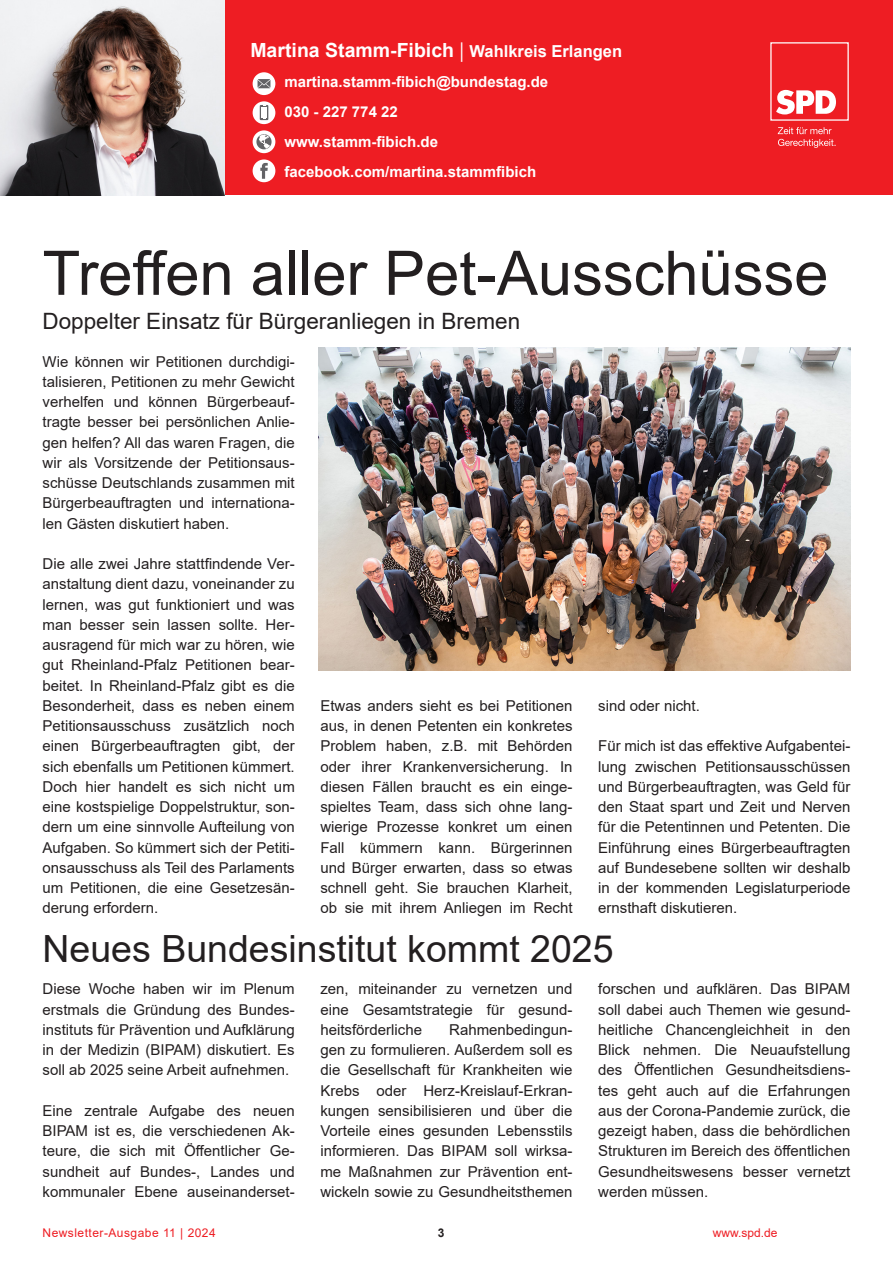
<style>
.page{position:relative;width:893px;height:1263px;background:#fff}
.page>*{position:absolute;margin:0;border:0;box-sizing:border-box;transform-origin:0 0}
.t1{font:61.5px "Arial";color:#231f20}
.t2{font:37.5px "Arial";color:#231f20}
.t3{font:22.5px "Arial";color:#231f20}
.t4{font:700 19.5px "Arial";color:#fff}
.t5{font:15px/20.2px "Arial";color:#231f20;text-align:justify}
.t6{font:700 15px/30px "Arial";color:#fff}
.t7{font:12px "Arial";letter-spacing:.04em;color:#ee1d23}
.t8{font:700 12px "Arial";color:#231f20}
.s1{font-family:"Myriad Pro";font-weight:400}
.s2{font-size:16.5px}
</style>
<div class="page">
<div style="left:172px;top:0;width:721px;height:195px;background:#ee1d23"></div>
<svg style="left:770px;top:42px;width:79px;height:79px"></svg>
<svg style="left:778px;top:127px;width:58px;height:21px"></svg>
<img style="left:0;top:0;width:225px;height:195px">
<div style="left:253px;top:159px;width:22px;height:23px;background:#fff;border-radius:50%"></div>
<svg style="left:260px;top:163px;width:8px;height:16px"></svg>
<div style="left:253px;top:130px;width:22px;height:23px;background:#fff;border-radius:50%"></div>
<svg style="left:256px;top:134px;width:16px;height:15px"></svg>
<svg style="left:253px;top:101px;width:22px;height:23px"></svg>
<svg style="left:260px;top:105px;width:8px;height:15px"></svg>
<div style="left:261px;top:107px;width:6px;height:10px;background:#fff"></div>
<div style="left:253px;top:72px;width:22px;height:23px;background:#fff;border-radius:50%"></div>
<svg style="left:258px;top:79px;width:12px;height:9px"></svg>
<img style="left:319px;top:348px;width:531px;height:322px">
<h3 class="t4" style="left:250px;top:37px;width:373px">Martina Stamm-Fibich <span class="s1">|</span> <span class="s2">Wahlkreis Erlangen</span></h3>
<p class="t6" style="left:284px;top:67px;width:265px">martina.stamm-fibich@bundestag.de<br>030 - 227 774 22 www.stamm-fibich.de facebook.com/martina.stammfibich</p>
<p class="t1" style="left:43px;top:231px;width:787px">Treffen aller Pet-Ausschüsse</p>
<p class="t3" style="left:43px;top:305px;width:479px">Doppelter Einsatz für Bürgeranliegen in Bremen</p>
<p class="t5" style="left:43px;top:351px;width:254px">Wie können wir Petitionen durchdigi&shy;talisieren, Petitionen zu mehr Gewicht verhelfen und können Bürgerbeauf&shy;tragte besser bei persönlichen Anlie&shy;gen helfen? All das waren Fragen, die wir als Vorsitzende der Petitionsaus&shy;schüsse Deutschlands zusammen mit Bürgerbeauftragten und internationa&shy;len Gästen diskutiert haben.</p>
<p class="t5" style="left:43px;top:554px;width:254px">Die alle zwei Jahre stattfindende Ver&shy;anstaltung dient dazu, voneinander zu lernen, was gut funktioniert und was man besser sein lassen sollte. Her&shy;ausragend für mich war zu hören, wie gut Rheinland-Pfalz Petitionen bear&shy;beitet. In Rheinland-Pfalz gibt es die Besonderheit, dass es neben einem Petitionsausschuss zusätzlich noch einen Bürgerbeauftragten gibt, der sich ebenfalls um Petitionen kümmert.<br>Doch hier handelt es sich nicht um eine kostspielige Doppelstruktur, son&shy;dern um eine sinnvolle Aufteilung von Aufgaben. So kümmert sich der Petiti&shy;onsausschuss als Teil des Parlaments um Petitionen, die eine Gesetzesän&shy;derung erfordern.</p>
<p class="t5" style="left:320px;top:695px;width:254px">Etwas anders sieht es bei Petitionen aus, in denen Petenten ein konkretes Problem haben, z.B. mit Behörden oder ihrer Krankenversicherung. In diesen Fällen braucht es ein einge&shy;spieltes Team, dass sich ohne lang&shy;wierige Prozesse konkret um einen Fall kümmern kann. Bürgerinnen und Bürger erwarten, dass so etwas schnell geht. Sie brauchen Klarheit, ob sie mit ihrem Anliegen im Recht</p>
<p class="t5" style="left:598px;top:695px;width:103px">sind oder nicht.</p>
<p class="t5" style="left:598px;top:736px;width:254px">Für mich ist das effektive Aufgabentei&shy;lung zwischen Petitionsausschüssen und Bürgerbeauftragten, was Geld für den Staat spart und Zeit und Nerven für die Petentinnen und Petenten. Die Einführung eines Bürgerbeauftragten auf Bundesebene sollten wir deshalb in der kommenden Legislaturperiode ernsthaft diskutieren.</p>
<p class="t2" style="left:43px;top:923px;width:573px">Neues Bundesinstitut kommt 2025</p>
<p class="t5" style="left:43px;top:979px;width:254px">Diese Woche haben wir im Plenum erstmals die Gründung des Bundes&shy;instituts für Prävention und Aufklärung in der Medizin (BIPAM) diskutiert. Es soll ab 2025 seine Arbeit aufnehmen.</p>
<p class="t5" style="left:43px;top:1100px;width:254px">Eine zentrale Aufgabe des neuen BIPAM ist es, die verschiedenen Ak&shy;teure, die sich mit Öffentlicher Ge&shy;sundheit auf Bundes-, Landes und kommunaler Ebene auseinanderset-</p>
<p class="t5" style="left:320px;top:979px;width:254px">zen, miteinander zu vernetzen und eine Gesamtstrategie für gesund&shy;heitsförderliche</p>
<p class="t5" style="left:320px;top:1019px;width:254px;text-indent:129px">Rahmenbedingun&shy;gen zu formulieren. Außerdem soll es die Gesellschaft für Krankheiten wie Krebs oder Herz-Kreislauf-Erkran&shy;kungen sensibilisieren und über die Vorteile eines gesunden Lebensstils informieren. Das BIPAM soll wirksa&shy;me Maßnahmen zur Prävention ent&shy;wickeln sowie zu Gesundheitsthemen</p>
<p class="t5" style="left:598px;top:979px;width:254px">forschen und aufklären. Das BIPAM soll dabei auch Themen wie gesund&shy;heitliche Chancengleichheit in den Blick nehmen. Die Neuaufstellung des Öffentlichen Gesundheitsdiens&shy;tes geht auch auf die Erfahrungen aus der Corona-Pandemie zurück, die gezeigt haben, dass die behördlichen Strukturen im Bereich des öffentlichen Gesundheitswesens besser vernetzt werden müssen.</p>
<p class="t7" style="left:43px;top:1225px;width:175px">Newsletter-Ausgabe 11 | 2024</p>
<p class="t8" style="left:438px;top:1225px;width:8px">3</p>
<p class="t7" style="left:713px;top:1225px;width:66px">www.spd.de</p>
</div>
